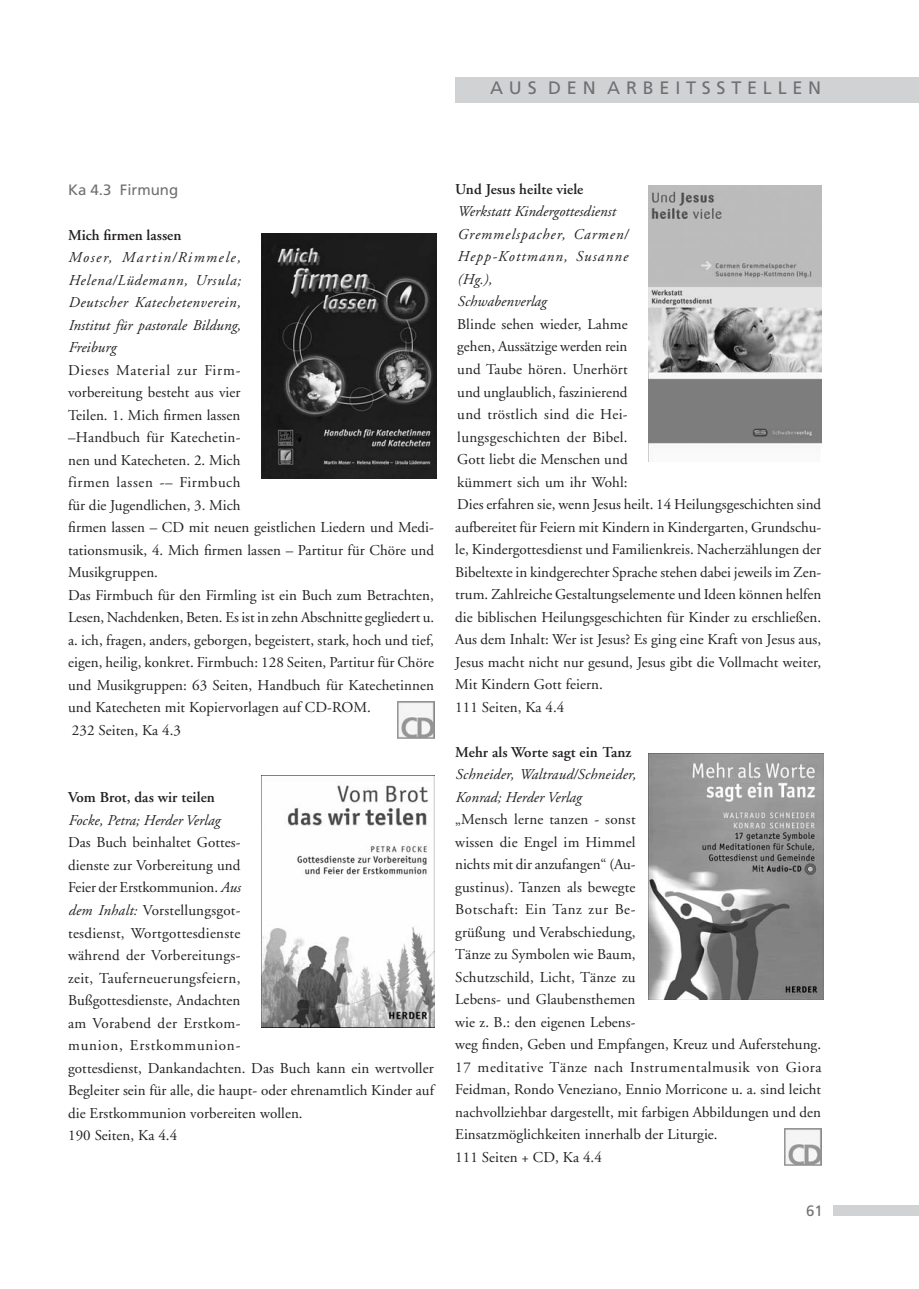
<style>
.page{position:relative;width:919px;height:1289px;background:#fff}
.page>*{position:absolute;margin:0;border:0;box-sizing:border-box;transform-origin:0 0}
.t1{font:18px "Frutiger";color:#6f7073}
.t2{font:15px/22.5px "Adobe Garamond";letter-spacing:.005em;color:#231f20}
.t3{font:italic 15px/22.5px "Adobe Garamond";letter-spacing:.005em;color:#231f20}
.t4{font:600 15px "Adobe Garamond";letter-spacing:.005em;color:#231f20}
.t5{font:15px "Frutiger";color:#6f7073}
.s1{font-style:italic}
</style>
<div class="page">
<div style="left:833px;top:1205px;width:85px;height:10px;background:#d1d2d4"></div>
<div style="left:455px;top:77px;width:463px;height:25px;background:#d1d2d4"></div>
<img style="left:262px;top:233px;width:174px;height:246px">
<img style="left:397px;top:702px;width:37px;height:37px">
<img style="left:262px;top:775px;width:172px;height:252px">
<img style="left:648px;top:186px;width:173px;height:276px">
<img style="left:648px;top:753px;width:175px;height:246px">
<img style="left:784px;top:1128px;width:37px;height:37px">
<p class="t1" style="left:490px;top:77px;width:332px">A U S D E N A R B E I T S S T E L L E N</p>
<p class="t5" style="left:68px;top:181px;width:112px">Ka 4.3 Firmung</p>
<p class="t4" style="left:68px;top:227px;width:115px">Mich firmen lassen</p>
<p class="t3" style="left:68px;top:247px;width:174px;text-align:justify">Moser, Martin/Rimmele, Helena/Lüdemann, Ursula; Deutscher Katechetenverein, Institut für pastorale Bildung, Freiburg</p>
<p class="t2" style="left:68px;top:359px;width:367px">Dieses Material zur Firm-<br>vorbereitung besteht aus vier<br>Teilen. 1. Mich firmen lassen<br>–Handbuch für Katechetin-<br>nen und Katecheten. 2. Mich<br>firmen lassen -– Firmbuch<br>für die Jugendlichen, 3. Mich<br>firmen lassen – CD mit neuen geistlichen Liedern und Medi&shy;tationsmusik, 4. Mich firmen lassen – Partitur für Chöre und Musikgruppen.<br>Das Firmbuch für den Firmling ist ein Buch zum Betrachten, Lesen, Nachdenken, Beten. Es ist in zehn Abschnitte gegliedert u. a. ich, fragen, anders, geborgen, begeistert, stark, hoch und tief, eigen, heilig, konkret. Firmbuch: 128 Seiten, Partitur für Chöre und Musikgruppen: 63 Seiten, Handbuch für Katechetinnen und Katecheten mit Kopiervorlagen auf CD-ROM.<br>232 Seiten, Ka 4.3</p>
<p class="t4" style="left:68px;top:789px;width:148px">Vom Brot, das wir teilen</p>
<p class="t3" style="left:68px;top:809px;width:153px">Focke, Petra; Herder Verlag</p>
<p class="t2" style="left:68px;top:831px;width:367px">Das Buch beinhaltet Gottes-<br>dienste zur Vorbereitung und<br>Feier der Erstkommunion. <span class="s1">Aus<br>dem Inhalt:</span> Vorstellungsgot-<br>tesdienst, Wortgottesdienste<br>während der Vorbereitungs-<br>zeit, Tauferneuerungsfeiern,<br>Bußgottesdienste, Andachten<br>am Vorabend der Erstkom-<br>munion, Erstkommunion-<br>gottesdienst, Dankandachten. Das Buch kann ein wertvoller Begleiter sein für alle, die haupt- oder ehrenamtlich Kinder auf die Erstkommunion vorbereiten wollen.<br>190 Seiten, Ka 4.4</p>
<p class="t4" style="left:455px;top:181px;width:130px">Und Jesus heilte viele</p>
<p class="t3" style="left:457px;top:201px;width:172px">Werkstatt Kindergottesdienst<br>Gremmelspacher, Carmen/<br>Hepp-Kottmann, Susanne (Hg.),<br>Schwabenverlag</p>
<p class="t2" style="left:455px;top:313px;width:367px">Blinde sehen wieder, Lahme<br>gehen, Aussätzige werden rein<br>und Taube hören. Unerhört<br>und unglaublich, faszinierend<br>und tröstlich sind die Hei-<br>lungsgeschichten der Bibel.<br>Gott liebt die Menschen und<br>kümmert sich um ihr Wohl:<br>Dies erfahren sie, wenn Jesus heilt. 14 Heilungsgeschichten sind aufbereitet für Feiern mit Kindern in Kindergarten, Grundschu&shy;le, Kindergottesdienst und Familienkreis. Nacherzählungen der Bibeltexte in kindgerechter Sprache stehen dabei jeweils im Zen&shy;trum. Zahlreiche Gestaltungselemente und Ideen können helfen die biblischen Heilungsgeschichten für Kinder zu erschließen.<br>Aus dem Inhalt: Wer ist Jesus? Es ging eine Kraft von Jesus aus, Jesus macht nicht nur gesund, Jesus gibt die Vollmacht weiter, Mit Kindern Gott feiern.<br>111 Seiten, Ka 4.4</p>
<p class="t4" style="left:455px;top:743px;width:178px">Mehr als Worte sagt ein Tanz</p>
<p class="t3" style="left:455px;top:763px;width:182px">Schneider, Waltraud/Schneider,<br>Konrad; Herder Verlag</p>
<p class="t2" style="left:455px;top:808px;width:367px">„Mensch lerne tanzen - sonst<br>wissen die Engel im Himmel<br>nichts mit dir anzufangen“ (Au-<br>gustinus). Tanzen als bewegte<br>Botschaft: Ein Tanz zur Be-<br>grüßung und Verabschiedung,<br>Tänze zu Symbolen wie Baum,<br>Schutzschild, Licht, Tänze zu<br>Lebens- und Glaubensthemen<br>wie z. B.: den eigenen Lebens-<br>weg finden, Geben und Empfangen, Kreuz und Auferstehung.<br>17 meditative Tänze nach Instrumentalmusik von Giora Feidman, Rondo Veneziano, Ennio Morricone u. a. sind leicht nachvollziehbar dargestellt, mit farbigen Abbildungen und den Einsatzmöglichkeiten innerhalb der Liturgie.<br>111 Seiten + CD, Ka 4.4</p>
<p class="t5" style="left:806px;top:1201px;width:18px">61</p>
</div>
